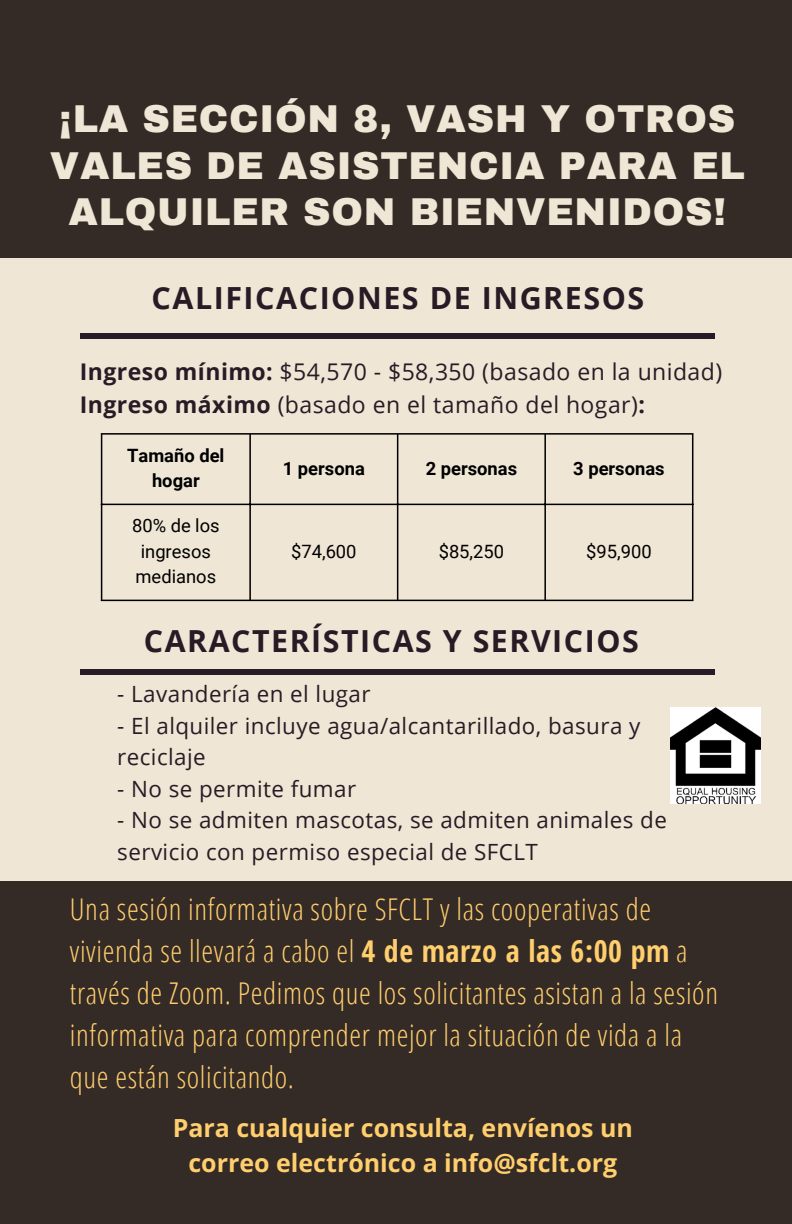
<style>
.page{position:relative;width:792px;height:1224px;background:#342a26}
.page>*{position:absolute;margin:0;border:0;box-sizing:border-box;transform-origin:0 0}
.t1{font:900 38px/46.4px "Archivo";letter-spacing:.02em;color:#efe6d5;text-align:center}
.t2{font:700 30.4px "Open Sans";letter-spacing:.05em;color:#291b25}
.t3{font:300 30px/42px "Open Sans Condensed";letter-spacing:.02em;color:#ffce6d}
.t4{font:700 25px/34.4px "Open Sans";color:#ffce6d;text-align:center}
.t5{font:23px "Open Sans";letter-spacing:.02em;color:#291b25}
.t6{font:22.4px/31.6px "Open Sans";letter-spacing:.02em;color:#291b25}
.t7{font:18.4px/25.6px "Roboto";color:#000}
.t8{font:700 18.4px/25.6px "Roboto";color:#000;text-align:center}
.s1{font-weight:700}
</style>
<div class="page">
<div style="left:0;top:258px;width:792px;height:623px;background:#efe6d5"></div>
<div style="left:81px;top:669px;width:634px;height:6px;background:#291b25"></div>
<div style="left:80px;top:333px;width:634px;height:6px;background:#291b25"></div>
<hr style="left:101px;top:435px;width:1px;height:165px;background:#000">
<hr style="left:249px;top:435px;width:2px;height:165px;background:#000">
<hr style="left:397px;top:435px;width:1px;height:165px;background:#000">
<hr style="left:544px;top:435px;width:2px;height:165px;background:#000">
<hr style="left:692px;top:435px;width:1px;height:165px;background:#000">
<hr style="left:101px;top:433px;width:592px;height:2px;background:#000">
<hr style="left:101px;top:504px;width:592px;height:1px;background:#000">
<hr style="left:101px;top:600px;width:592px;height:1px;background:#000">
<img style="left:671px;top:708px;width:90px;height:96px">
<p class="t1" style="left:50px;top:96px;width:697px">¡LA SECCIÓN 8, VASH Y OTROS<br>VALES DE ASISTENCIA PARA EL<br>ALQUILER SON BIENVENIDOS!</p>
<p class="t2" style="left:152px;top:276px;width:494px">CALIFICACIONES DE INGRESOS</p>
<p class="t5" style="left:80px;top:356px;width:644px"><span class="s1">Ingreso mínimo:</span> $54,570 - $58,350 (basado en la unidad)</p>
<p class="t5" style="left:80px;top:389px;width:567px"><span class="s1">Ingreso máximo</span> (basado en el tamaño del hogar)<span class="s1">:</span></p>
<p class="t8" style="left:127px;top:443px;width:99px">Tamaño del hogar</p>
<p class="t8" style="left:283px;top:456px;width:83px">1 persona</p>
<p class="t8" style="left:426px;top:456px;width:93px">2 personas</p>
<p class="t8" style="left:573px;top:456px;width:93px">3 personas</p>
<p class="t7" style="left:132px;top:513px;width:89px">80% de los ingresos medianos</p>
<p class="t7" style="left:291px;top:539px;width:67px">$74,600</p>
<p class="t7" style="left:439px;top:539px;width:67px">$85,250</p>
<p class="t7" style="left:586px;top:539px;width:67px">$95,900</p>
<p class="t2" style="left:144px;top:619px;width:496px">CARACTERÍSTICAS Y SERVICIOS</p>
<p class="t6" style="left:117px;top:678px;width:255px">- Lavandería en el lugar</p>
<p class="t6" style="left:117px;top:709px;width:525px">- El alquiler incluye agua/alcantarillado, basura y reciclaje</p>
<p class="t6" style="left:117px;top:772px;width:240px">- No se permite fumar</p>
<p class="t6" style="left:117px;top:804px;width:551px">- No se admiten mascotas, se admiten animales de servicio con permiso especial de SFCLT</p>
<p class="t3" style="left:70px;top:888px;width:650px">Una sesión informativa sobre SFCLT y las cooperativas de vivienda se llevará a cabo el <span class="s1">4 de marzo a las 6:00 pm</span> a través de Zoom. Pedimos que los solicitantes asistan a la sesión informativa para comprender mejor la situación de vida a la que están solicitando.</p>
<p class="t4" style="left:173px;top:1110px;width:462px">Para cualquier consulta, envíenos un correo electrónico a info@sfclt.org</p>
</div>
